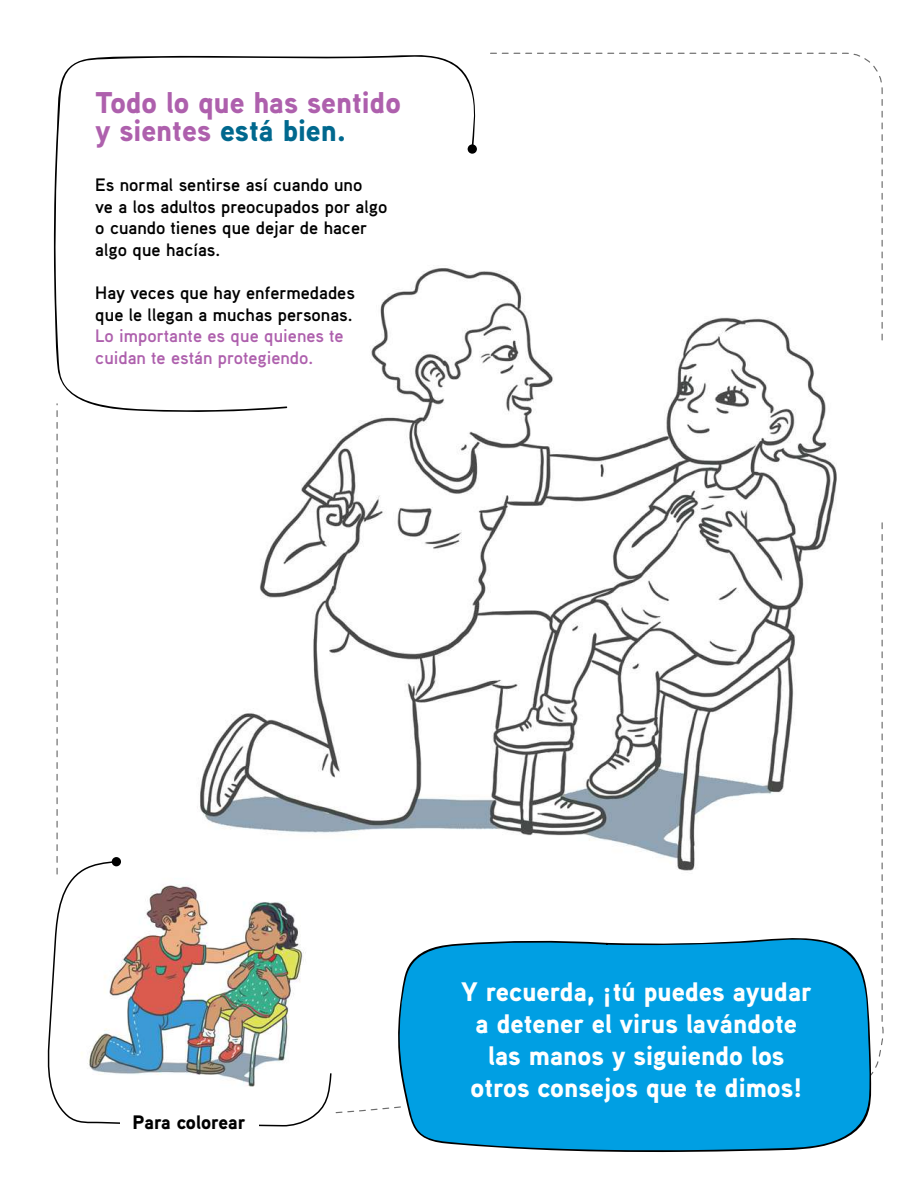
<style>
.page{position:relative;width:918px;height:1188px;background:#fff}
.page>*{position:absolute;margin:0;border:0;box-sizing:border-box;transform-origin:0 0}
.t1{font:900 30px/28.5px "Aaux Pro";color:#ae60ad}
.t2{font:900 26.7px/32.1px "Aaux Pro";color:#fff;text-align:center}
.t3{font:900 19.5px "Aaux Pro";color:#000}
.t4{font:700 18px/21.6px "Aaux Pro";color:#000}
.t5{font:700 18px/21.6px "Aaux Pro";color:#ae60ad}
.s1{color:#00688e}
</style>
<div class="page">
<img style="left:197px;top:271px;width:640px;height:600px">
<svg style="left:54px;top:55px;width:429px;height:358px"></svg>
<div style="left:468px;top:144px;width:9px;height:10px;background:#000;border-radius:50%"></div>
<svg style="left:57px;top:404px;width:1px;height:447px"></svg>
<svg style="left:347px;top:1107px;width:48px;height:6px"></svg>
<svg style="left:872px;top:522px;width:12px;height:553px"></svg>
<svg style="left:490px;top:53px;width:393px;height:293px"></svg>
<svg style="left:397px;top:938px;width:475px;height:214px;background:#17a5e1"></svg>
<img style="left:56px;top:856px;width:288px;height:258px">
<img style="left:47px;top:860px;width:285px;height:267px">
<div style="left:112px;top:857px;width:9px;height:9px;background:#000;border-radius:50%"></div>
<div style="left:120px;top:1110px;width:139px;height:30px;background:#fff"></div>
<h1 class="t1" style="left:95px;top:87px;width:307px">Todo lo que has sentido y sientes <span class="s1">está bien.</span></h1>
<p class="t4" style="left:95px;top:174px;width:294px">Es normal sentirse así cuando uno<br>ve a los adultos preocupados por algo o cuando tienes que dejar de hacer algo que hacías.</p>
<p class="t4" style="left:95px;top:282px;width:261px">Hay veces que hay enfermedades que le llegan a muchas personas.</p>
<p class="t5" style="left:95px;top:325px;width:250px">Lo importante es que quienes te cuidan te están protegiendo.</p>
<p class="t3" style="left:133px;top:1109px;width:115px">Para colorear</p>
<h2 class="t2" style="left:461px;top:974px;width:352px">Y recuerda, ¡tú puedes ayudar a detener el virus lavándote las manos y siguiendo los otros consejos que te dimos!</h2>
</div>
